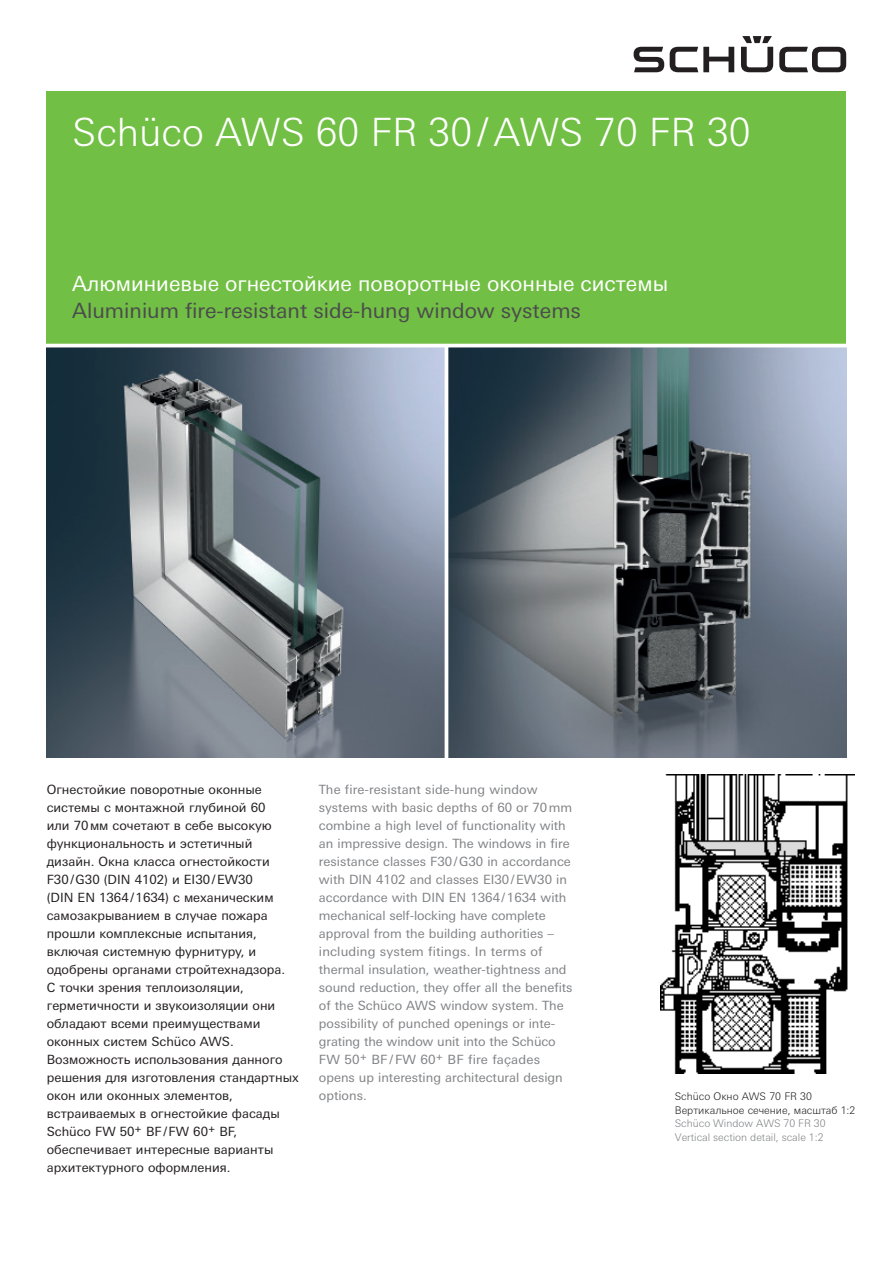
<style>
.page{position:relative;width:893px;height:1263px;background:#fff}
.page>*{position:absolute;margin:0;border:0;box-sizing:border-box;transform-origin:0 0}
.Titel_Headline_2-3-Z{font:300 39px "Univers For Schueco 330";color:#fff}
.Titel_Subline_14pt_w{font:21px "Univers For Schueco 430 Reg";color:#fff}
.Titel_Subline_14pt_8{font:21px "Univers For Schueco 430 Reg";color:#4b4c4d}
.D_Fließtext{font:12.75px/18px "Univers For Schueco 430 Reg";color:#231f20}
.D_Fließtext-2{font:12.75px/18px "Univers For Schueco 430 Reg";color:#808285}
.EN_BU{font:300 10.5px "Univers For Schueco 330";color:#808285}
.D_BU{font:300 10.5px/13.5px "Univers For Schueco 330";color:#231f20}
</style>
<div class="page">
<div style="left:47px;top:91px;width:799px;height:255px;background:#71bf44"></div>
<svg style="left:634px;top:36px;width:212px;height:36px"></svg>
<img style="left:47px;top:348px;width:398px;height:409px">
<img style="left:448px;top:347px;width:398px;height:410px">
<img style="left:660px;top:775px;width:194px;height:298px">
<hr style="left:36px;top:344px;width:837px;height:3px;background:#fff">
<p class="Titel_Headline_2-3-Z" style="left:72px;top:110px;width:680px">Schüco AWS 60 FR 30/AWS 70 FR 30</p>
<p class="Titel_Subline_14pt_w" style="left:72px;top:272px;width:597px">Алюминиевые огнестойкие поворотные оконные системы</p>
<p class="Titel_Subline_14pt_8" style="left:72px;top:299px;width:510px">Aluminium fire-resistant side-hung window systems</p>
<p class="D_Fließtext" style="left:47px;top:780px;width:253px">Огнестойкие поворотные оконные системы с монтажной глубиной 60<br>или 70мм сочетают в себе высокую функциональность и эстетичный дизайн. Окна класса огнестойкости<br>F30/G30 (DIN 4102) и EI30/EW30<br>(DIN EN 1364/1634) с механическим самозакрыванием в случае пожара прошли комплексные испытания, включая системную фурнитуру, и одобрены органами стройтехнадзора.<br>С точки зрения теплоизоляции, герметичности и звукоизоляции они обладают всеми преимуществами оконных систем Schüco AWS.<br>Возможность использования данного решения для изготовления стандартных окон или оконных элементов, встраиваемых в огнестойкие фасады<br>Schüco FW 50<sup>+</sup> BF/FW 60<sup>+</sup> BF, обеспечивает интересные варианты архитектурного оформления.</p>
<p class="D_Fließtext-2" style="left:319px;top:780px;width:255px">The fire-resistant side-hung window systems with basic depths of 60 or 70mm combine a high level of functionality with an impressive design. The windows in fire resistance classes F30/G30 in accordance with DIN 4102 and classes EI30/EW30 in accordance with DIN EN 1364/1634 with mechanical self-locking have complete</p>
<p class="D_Fließtext-2" style="left:319px;top:924px;width:236px">approval from the building authorities – including system fitings. In terms of</p>
<p class="D_Fließtext-2" style="left:319px;top:960px;width:255px">thermal insulation, weather-tightness and sound reduction, they offer all the benefits</p>
<p class="D_Fließtext-2" style="left:319px;top:996px;width:246px">of the Schüco AWS window system. The possibility of punched openings or inte&shy;grating the window unit into the Schüco</p>
<p class="D_Fließtext-2" style="left:319px;top:1050px;width:245px">FW 50<sup>+</sup> BF / FW 60<sup>+</sup> BF fire façades opens up interesting architectural design options.</p>
<p class="D_BU" style="left:675px;top:1090px;width:182px">Schüco Окно AWS 70 FR 30<br>Вертикальное сечение, масштаб 1:2</p>
<p class="EN_BU" style="left:675px;top:1117px;width:152px">Schüco Window AWS 70 FR 30</p>
<p class="EN_BU" style="left:675px;top:1131px;width:150px">Vertical section detail, scale 1:2</p>
</div>
